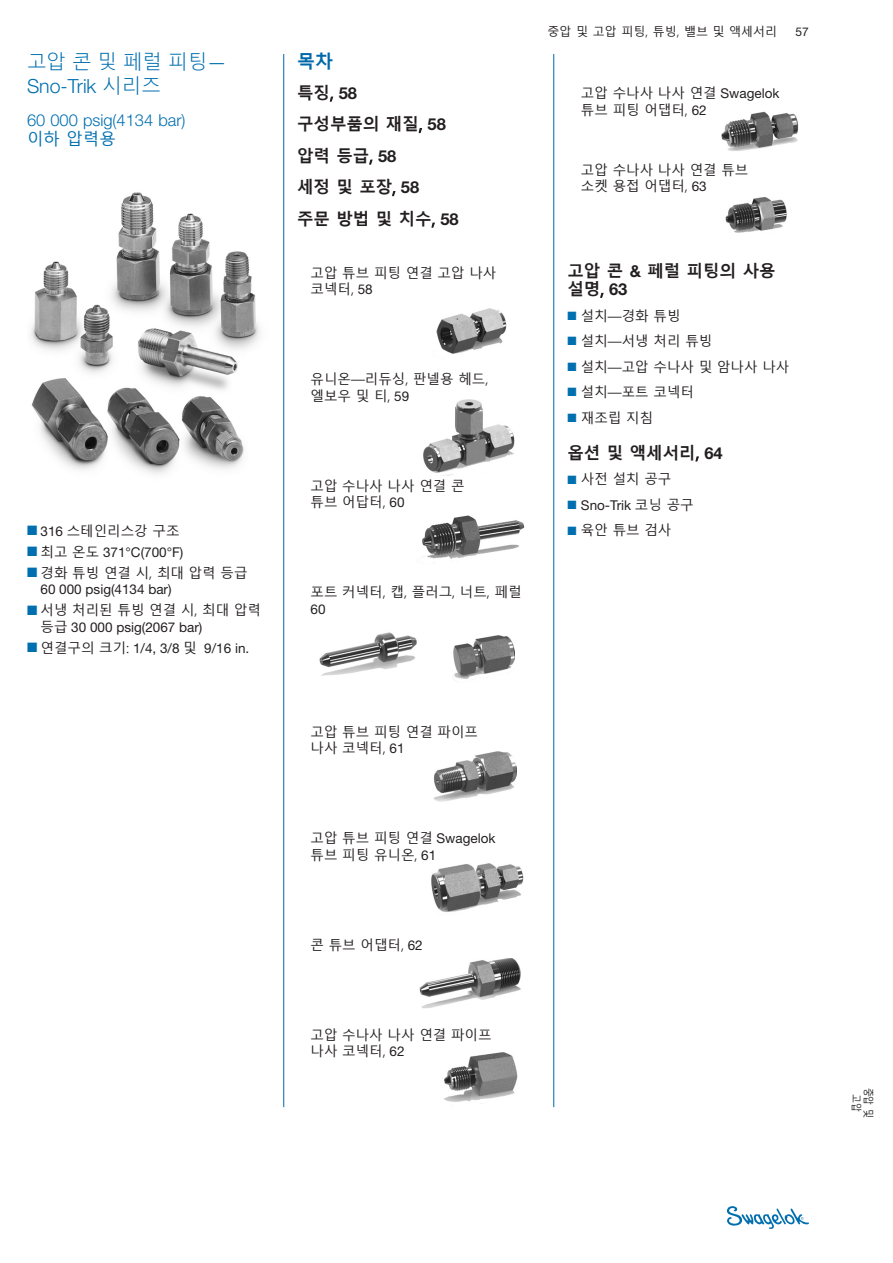
<style>
.page{position:relative;width:893px;height:1263px;background:#fff}
.page>*{position:absolute;margin:0;border:0;box-sizing:border-box;transform-origin:0 0}
.series2{font:300 19.5px/24px "Malgun Gothic";color:#006faf}
.section_hd{font:700 18px "Malgun Gothic";color:#0068a9}
.subhd{font:700 16.5px/18px "Malgun Gothic";color:#231f20}
.subtitle{font:300 16.5px/19.5px "Helvetica Neue LT Std";color:#006faf}
.BC{font:13.5px/16.5px "Malgun Gothic";color:#231f20}
.BC_hang{font:13.5px/16.5px "Helvetica Neue LT Std";color:#231f20}
.BC_hang-2{font:13.5px "Malgun Gothic";color:#231f20}
.t1{font:12px "Malgun Gothic";color:#231f20}
.t2{font:12px "Helvetica Neue LT Std";color:#231f20}
.t3{font:10.5px/12px "Malgun Gothic";color:#231f20;text-align:center;scale:.85 1}
.s1{font-family:"Helvetica Neue LT Std"}
.s2{font-family:"Malgun Gothic";font-weight:400}
.s3{color:#006faf}
.s4{font-family:"Malgun Gothic"}
.s5{font-weight:400}
</style>
<div class="page">
<svg style="left:727px;top:1206px;width:82px;height:23px"></svg>
<img style="left:444px;top:1052px;width:74px;height:54px">
<img style="left:31px;top:192px;width:229px;height:282px">
<hr style="left:283px;top:54px;width:1px;height:1053px;background:#0068a9">
<hr style="left:553px;top:54px;width:1px;height:1053px;background:#0068a9">
<img style="left:424px;top:400px;width:91px;height:76px">
<img style="left:422px;top:515px;width:103px;height:44px">
<img style="left:436px;top:308px;width:71px;height:46px">
<img style="left:319px;top:632px;width:98px;height:44px">
<img style="left:453px;top:636px;width:62px;height:45px">
<img style="left:433px;top:751px;width:83px;height:50px">
<img style="left:431px;top:864px;width:93px;height:48px">
<img style="left:419px;top:958px;width:102px;height:51px">
<img style="left:721px;top:111px;width:78px;height:40px">
<img style="left:725px;top:197px;width:62px;height:36px">
<p class="series2" style="left:27px;top:50px;width:201px">고압 콘 및 페럴 피팅<span class="s1">—<br>Sno-Trik</span> 시리즈</p>
<p class="subtitle" style="left:27px;top:110px;width:160px">60 000 psig(4134 bar) <span class="s2">이하 압력용</span></p>
<p class="BC_hang-2" style="left:27px;top:523px;width:154px"><span class="s3">■</span> <span class="s1">316</span> 스테인리스강 구조</p>
<p class="BC_hang" style="left:27px;top:544px;width:158px"><span class="s3">■</span> <span class="s4">최고 온도</span> 371°C(700°F)</p>
<p class="BC_hang" style="left:41px;top:565px;width:208px;text-indent:-14px"><span class="s3">■</span> <span class="s4">경화 튜빙 연결 시, 최대 압력 등급<br></span>60 000 psig(4134 bar)</p>
<p class="BC_hang" style="left:41px;top:602px;width:222px;text-indent:-14px"><span class="s3">■</span> <span class="s4">서냉 처리된 튜빙 연결 시, 최대 압력 등급</span> 30 000 psig(2067 bar)</p>
<p class="BC_hang" style="left:27px;top:640px;width:224px"><span class="s3">■</span> <span class="s4">연결구의 크기:</span> 1/4, 3/8 <span class="s4">및</span> 9/16 in.</p>
<p class="section_hd" style="left:297px;top:50px;width:37px">목차</p>
<p class="subhd" style="left:297px;top:84px;width:62px">특징<span class="s5">,</span> <span class="s1">58</span></p>
<p class="subhd" style="left:297px;top:116px;width:150px">구성부품의 재질<span class="s5">,</span> <span class="s1">58</span></p>
<p class="subhd" style="left:297px;top:147px;width:101px">압력 등급<span class="s5">,</span> <span class="s1">58</span></p>
<p class="subhd" style="left:297px;top:179px;width:124px">세정 및 포장<span class="s5">,</span> <span class="s1">58</span></p>
<p class="subhd" style="left:297px;top:210px;width:163px">주문 방법 및 치수<span class="s5">,</span> <span class="s1">58</span></p>
<p class="BC" style="left:311px;top:265px;width:187px">고압 튜브 피팅 연결 고압 나사 코넥터, <span class="s1">58</span></p>
<p class="BC" style="left:311px;top:371px;width:179px">유니온—리듀싱, 판넬용 헤드, 엘보우 및 티, <span class="s1">59</span></p>
<p class="BC" style="left:311px;top:478px;width:156px">고압 수나사 나사 연결 콘 튜브 어답터, <span class="s1">60</span></p>
<p class="BC" style="left:311px;top:584px;width:213px">포트 커넥터, 캡, 플러그, 너트, 페럴<br><span class="s1">60</span></p>
<p class="t1" style="left:547px;top:25px;width:231px">중압 및 고압 피팅, 튜빙, 밸브 및 액세서리</p>
<p class="t2" style="left:796px;top:25px;width:15px">57</p>
<p class="BC" style="left:581px;top:85px;width:200px">고압 수나사 나사 연결 <span class="s1">Swagelok </span>튜브 피팅 어댑터, <span class="s1">62</span></p>
<p class="BC" style="left:581px;top:162px;width:169px">고압 수나사 나사 연결 튜브 소켓 용접 어댑터, <span class="s1">63</span></p>
<p class="subhd" style="left:567px;top:262px;width:210px">고압 콘 <span class="s1">&amp;</span> 페럴 피팅의 사용 설명<span class="s5">,</span> <span class="s1">63</span></p>
<p class="BC_hang-2" style="left:567px;top:308px;width:115px"><span class="s3">■</span> 설치—경화 튜빙</p>
<p class="BC_hang-2" style="left:567px;top:334px;width:146px"><span class="s3">■</span> 설치—서냉 처리 튜빙</p>
<p class="BC_hang-2" style="left:567px;top:359px;width:223px"><span class="s3">■</span> 설치—고압 수나사 및 암나사 나사</p>
<p class="BC_hang-2" style="left:567px;top:385px;width:128px"><span class="s3">■</span> 설치—포트 코넥터</p>
<p class="BC_hang-2" style="left:567px;top:410px;width:87px"><span class="s3">■</span> 재조립 지침</p>
<p class="subhd" style="left:567px;top:444px;width:157px">옵션 및 액세서리<span class="s5">,</span> <span class="s1">64</span></p>
<p class="BC_hang-2" style="left:567px;top:472px;width:106px"><span class="s3">■</span> 사전 설치 공구</p>
<p class="BC_hang" style="left:567px;top:496px;width:128px"><span class="s3">■</span> Sno-Trik <span class="s4">코닝 공구</span></p>
<p class="BC_hang-2" style="left:567px;top:523px;width:106px"><span class="s3">■</span> 육안 튜브 검사</p>
<p class="BC" style="left:311px;top:724px;width:169px">고압 튜브 피팅 연결 파이프 나사 코넥터, <span class="s1">61</span></p>
<p class="BC" style="left:311px;top:830px;width:186px">고압 튜브 피팅 연결 <span class="s1">Swagelok </span>튜브 피팅 유니온, <span class="s1">61</span></p>
<p class="BC" style="left:311px;top:937px;width:114px">콘 튜브 어댑터, <span class="s1">62</span></p>
<p class="BC" style="left:311px;top:1027px;width:183px">고압 수나사 나사 연결 파이프 나사 코넥터, <span class="s1">62</span></p>
<p class="t3" style="left:874px;top:1087px;width:37px;rotate:90deg">중압 및 고압</p>
</div>
